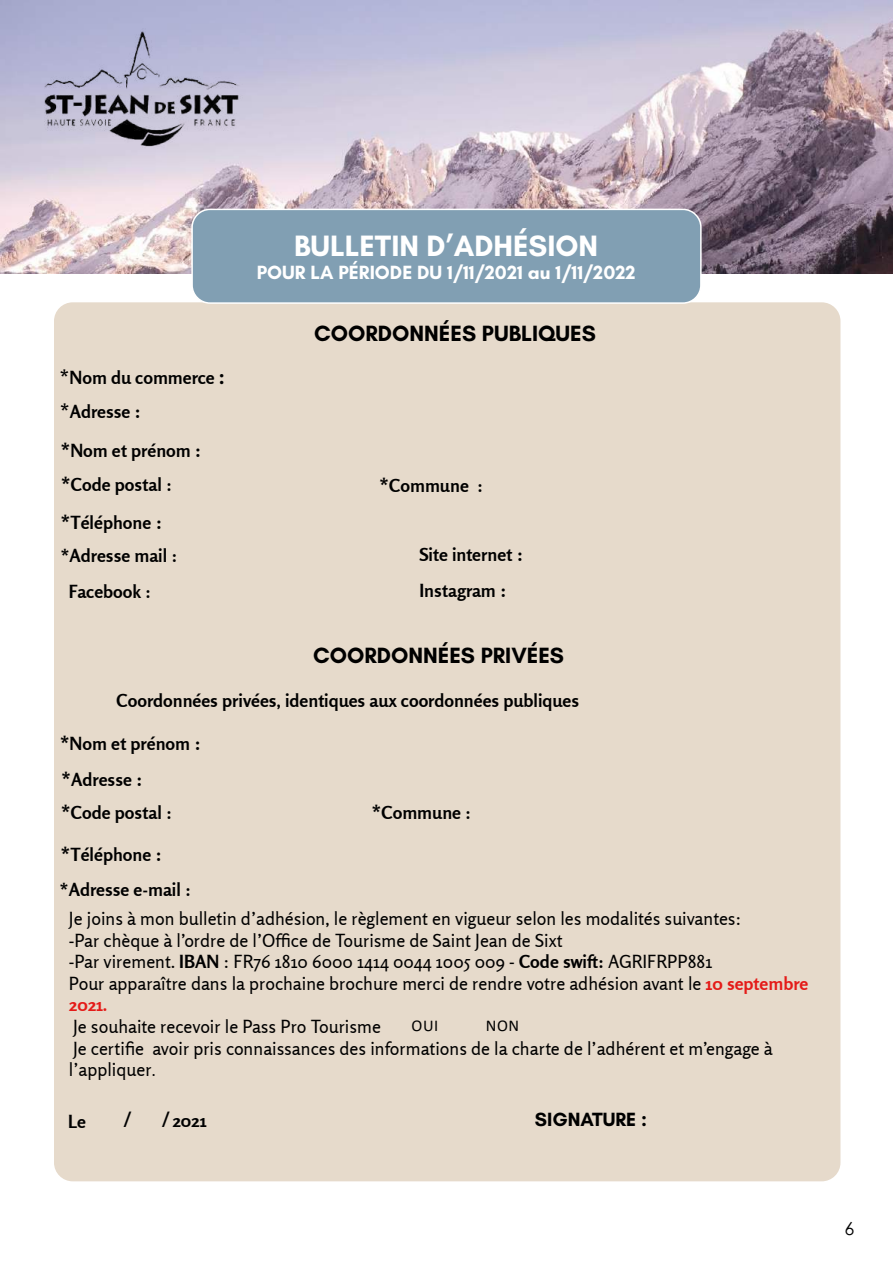
<style>
.page{position:relative;width:893px;height:1263px;background:#fff}
.page>*{position:absolute;margin:0;border:0;box-sizing:border-box;transform-origin:0 0}
.t1{font:700 30px "Glacial Indifference";color:#fff}
.t2{font:700 22.5px "Glacial Indifference";color:#000}
.t3{font:700 21px "Rosario";color:#000}
.t4{font:700 19.5px "Glacial Indifference";color:#fff}
.t5{font:700 19.5px "Glacial Indifference";color:#000}
.t6{font:18px/21.6px "Rosario";color:#000}
.t7{font:700 18px/36px "Rosario";color:#000}
.t8{font:18px "Century Gothic";color:#000}
.t9{font:16.5px "Calibri";letter-spacing:.04em;color:#000}
.s1{font-family:"Glacial Indifference";font-size:19.5px}
.s2{font-size:19.5px}
.s3{font-weight:700}
.s4{font-weight:700;color:#e41b18}
.s5{font-family:"Calibri"}
.s6{font-size:21px}
</style>
<div class="page">
<img style="left:0;top:0;width:893px;height:273px">
<div style="left:55px;top:303px;width:785px;height:877px;background:#e6dacb;border-radius:18px"></div>
<div style="left:192px;top:209px;width:509px;height:94px;background:#819fb3;border-radius:18px"></div>
<div style="left:191px;top:209px;width:511px;height:95px;border:2px solid #fff;border-radius:18px"></div>
<img style="left:38px;top:29px;width:207px;height:122px">
<h1 class="t1" style="left:294px;top:227px;width:306px">BULLETIN D’ADHÉSION</h1>
<p class="t4" style="left:257px;top:260px;width:380px">POUR LA PÉRIODE DU 1/11/2021 au 1/11/2022</p>
<p class="t7" style="left:60px;top:360px;width:167px"><span class="s1">*</span>Nom du commerce <span class="s1">:</span></p>
<p class="t7" style="left:60px;top:393px;width:83px"><span class="s1">*</span>Adresse <span class="s2">:</span></p>
<p class="t7" style="left:60px;top:432px;width:143px"><span class="s2">*</span>Nom et prénom <span class="s2">:</span></p>
<p class="t7" style="left:61px;top:466px;width:113px"><span class="s2">*</span>Code postal :</p>
<p class="t7" style="left:60px;top:504px;width:103px"><span class="s2">*</span>Téléphone <span class="s2">:</span></p>
<p class="t7" style="left:60px;top:538px;width:119px">*Adresse mail :</p>
<p class="t7" style="left:69px;top:574px;width:84px">Facebook :</p>
<p class="t2" style="left:314px;top:320px;width:283px">COORDONNÉES PUBLIQUES</p>
<p class="t7" style="left:379px;top:468px;width:105px"><span class="s2">*</span>Commune :</p>
<p class="t7" style="left:419px;top:536px;width:105px">Site internet <span class="s2">:<br></span>Instagram <span class="s2">:</span></p>
<p class="t2" style="left:313px;top:641px;width:253px">COORDONNÉES PRIVÉES</p>
<p class="t7" style="left:117px;top:682px;width:464px">Coordonnées privées, identiques aux coordonnées publiques</p>
<p class="t7" style="left:60px;top:726px;width:143px"><span class="s2">*</span>Nom et prénom <span class="s2">:</span></p>
<p class="t7" style="left:61px;top:762px;width:83px"><span class="s2">*</span>Adresse <span class="s2">:</span></p>
<p class="t7" style="left:61px;top:794px;width:113px"><span class="s2">*</span>Code postal :</p>
<p class="t7" style="left:60px;top:837px;width:103px"><span class="s2">*</span>Téléphone <span class="s2">:</span></p>
<p class="t7" style="left:60px;top:871px;width:133px">*Adresse e-mail :</p>
<p class="t7" style="left:371px;top:794px;width:101px"><span class="s2">*</span>Commune :</p>
<p class="t6" style="left:69px;top:908px;width:741px">Je joins à mon bulletin d’adhésion, le règlement en vigueur selon les modalités suivantes:<br>-Par chèque à l’ordre de l’Office de Tourisme de Saint Jean de Sixt<br>-Par virement. <span class="s3">IBAN</span> : FR76 1810 6000 1414 0044 1005 009 - <span class="s3">Code swift:</span> AGRIFRPP881<br>Pour apparaître dans la prochaine brochure merci de rendre votre adhésion avant le <span class="s4">10 septembre 2021.</span></p>
<p class="t6" style="left:69px;top:1016px;width:705px">Je souhaite recevoir le Pass Pro Tourisme<br>Je certifie avoir pris connaissances des informations de la charte de l’adhérent et m’engage à l’appliquer<span class="s5">.</span></p>
<p class="t7" style="left:68px;top:1103px;width:20px">Le</p>
<p class="t3" style="left:124px;top:1107px;width:8px">/</p>
<p class="t7" style="left:163px;top:1102px;width:45px"><span class="s6">/</span> 2021</p>
<p class="t9" style="left:411px;top:1014px;width:28px">OUI</p>
<p class="t9" style="left:486px;top:1014px;width:35px">NON</p>
<p class="t5" style="left:535px;top:1107px;width:114px">SIGNATURE :</p>
<p class="t8" style="left:845px;top:1216px;width:11px">6</p>
</div>
